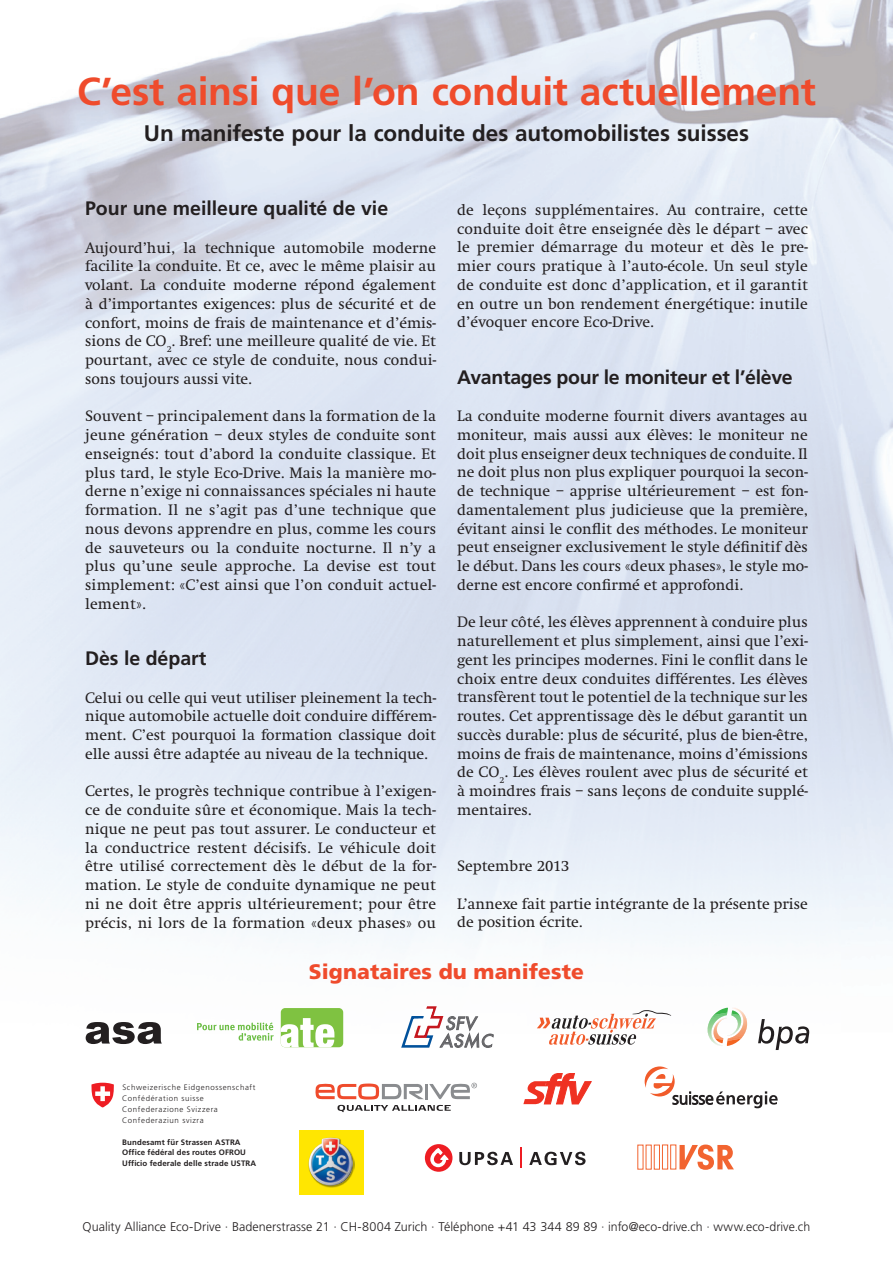
<style>
.page{position:relative;width:893px;height:1263px;background:#fff}
.page>*{position:absolute;margin:0;border:0;box-sizing:border-box;transform-origin:0 0}
.t1{font:700 39px "Frutiger";letter-spacing:-.005em;color:#ef4b2c}
.t2{font:700 22.5px "Frutiger";letter-spacing:-.005em;color:#231f20}
.t3{font:900 21px "Frutiger";letter-spacing:.005em;color:#ef4b2c}
.t4{font:700 19.5px "Frutiger";color:#231f20}
.t5{font:italic 17.1px/17.5px "Futura";letter-spacing:.075em;color:#636366}
.t6{font:15.75px/18.8px "Swift";color:#231f20;text-align:justify}
.t7{font:300 12.6px "Frutiger";color:#231f20}
.t8{font:300 7.95px/10.8px "Frutiger";letter-spacing:.08em;color:#231f20}
.t9{font:700 7.95px/10.8px "Frutiger";letter-spacing:.015em;color:#231f20}
</style>
<div class="page">
<img style="left:0;top:0;width:893px;height:1172px">
<div style="left:281px;top:1008px;width:62px;height:39px;background:#7fc241;border-radius:4px"></div>
<svg style="left:281px;top:1018px;width:53px;height:29px"></svg>
<svg style="left:197px;top:1022px;width:77px;height:19px"></svg>
<svg style="left:645px;top:1066px;width:133px;height:42px"></svg>
<svg style="left:758px;top:1019px;width:51px;height:31px"></svg>
<svg style="left:706px;top:1007px;width:42px;height:39px"></svg>
<svg style="left:315px;top:1083px;width:162px;height:16px"></svg>
<svg style="left:338px;top:1105px;width:113px;height:7px"></svg>
<svg style="left:537px;top:1010px;width:135px;height:35px"></svg>
<svg style="left:86px;top:1022px;width:76px;height:22px"></svg>
<svg style="left:91px;top:1083px;width:23px;height:24px"></svg>
<div style="left:299px;top:1130px;width:65px;height:65px;background:#ffe601"></div>
<img style="left:324px;top:1137px;width:31px;height:50px">
<img style="left:309px;top:1138px;width:44px;height:48px">
<svg style="left:401px;top:1005px;width:92px;height:44px"></svg>
<div style="left:671px;top:1145px;width:5px;height:24px;background:#fff"></div>
<div style="left:670px;top:1145px;width:6px;height:24px;border:1px solid #f26430"></div>
<div style="left:662px;top:1145px;width:6px;height:24px;background:#fff"></div>
<div style="left:662px;top:1145px;width:6px;height:24px;border:1px solid #f26430"></div>
<div style="left:654px;top:1145px;width:5px;height:24px;background:#fff"></div>
<div style="left:654px;top:1145px;width:6px;height:24px;border:1px solid #f26430"></div>
<div style="left:646px;top:1145px;width:5px;height:24px;background:#fff"></div>
<div style="left:638px;top:1145px;width:5px;height:24px;background:#fff"></div>
<svg style="left:679px;top:1144px;width:55px;height:26px"></svg>
<svg style="left:523px;top:1073px;width:69px;height:31px"></svg>
<div style="left:425px;top:1144px;width:27px;height:28px;background:#ee1d23;border-radius:50%"></div>
<hr style="left:520px;top:1148px;width:2px;height:20px;background:#ee1d23">
<svg style="left:529px;top:1152px;width:57px;height:13px"></svg>
<svg style="left:459px;top:1152px;width:54px;height:13px"></svg>
<svg style="left:430px;top:1148px;width:18px;height:19px"></svg>
<h1 class="t1" style="left:77px;top:68px;width:740px">C’est ainsi que l’ on conduit actuellement</h1>
<h2 class="t2" style="left:144px;top:120px;width:607px">Un manifeste pour la conduite des automobilistes suisses</h2>
<p class="t4" style="left:85px;top:197px;width:305px">Pour une meilleure qualité de vie</p>
<p class="t6" style="left:85px;top:238px;width:353px">Aujourd’hui, la technique automobile moderne facilite la conduite. Et ce, avec le même plaisir au volant. La conduite moderne répond également à d’importantes exigences: plus de sécurité et de confort, moins de frais de maintenance et d’émis&shy;sions de CO<sub>2</sub>. Bref: une meilleure qualité de vie. Et pourtant, avec ce style de conduite, nous condui&shy;sons toujours aussi vite.</p>
<p class="t6" style="left:85px;top:407px;width:353px">Souvent – principalement dans la formation de la jeune génération – deux styles de conduite sont enseignés: tout d’abord la conduite classique. Et plus tard, le style Eco-Drive. Mais la manière mo&shy;derne n’exige ni connaissances spéciales ni haute formation. Il ne s’agit pas d’une technique que nous devons apprendre en plus, comme les cours de sauveteurs ou la conduite nocturne. Il n’y a plus qu’une seule approche. La devise est tout simplement: «C’est ainsi que l’on conduit actuel&shy;lement».</p>
<p class="t6" style="left:457px;top:201px;width:352px">de leçons supplémentaires. Au contraire, cette conduite doit être enseignée dès le départ – avec le premier démarrage du moteur et dès le pre&shy;mier cours pratique à l’auto-école. Un seul style de conduite est donc d’application, et il garantit en outre un bon rendement énergétique: inutile d’évoquer encore Eco-Drive.</p>
<p class="t4" style="left:457px;top:365px;width:337px">Avantages pour le moniteur et l’élève</p>
<p class="t6" style="left:457px;top:407px;width:352px">La conduite moderne fournit divers avantages au moniteur, mais aussi aux élèves: le moniteur ne doit plus enseigner deux techniques de conduite. Il ne doit plus non plus expliquer pourquoi la secon&shy;de technique – apprise ultérieurement – est fon&shy;damentalement plus judicieuse que la première, évitant ainsi le conflit des méthodes. Le moniteur peut enseigner exclusivement le style définitif dès le début. Dans les cours «deux phases», le style mo&shy;derne est encore confirmé et approfondi.</p>
<p class="t6" style="left:457px;top:613px;width:352px">De leur côté, les élèves apprennent à conduire plus naturellement et plus simplement, ainsi que l’exi&shy;gent les principes modernes. Fini le conflit dans le choix entre deux conduites différentes. Les élèves transfèrent tout le potentiel de la technique sur les routes. Cet apprentissage dès le début garantit un succès durable: plus de sécurité, plus de bien-être, moins de frais de maintenance, moins d’émissions de CO<sub>2</sub>. Les élèves roulent avec plus de sécurité et à moindres frais – sans leçons de conduite supplé&shy;mentaires.</p>
<p class="t4" style="left:85px;top:647px;width:123px">Dès le départ</p>
<p class="t6" style="left:85px;top:688px;width:353px">Celui ou celle qui veut utiliser pleinement la tech&shy;nique automobile actuelle doit conduire différem&shy;ment. C’est pourquoi la formation classique doit elle aussi être adaptée au niveau de la technique.</p>
<p class="t6" style="left:85px;top:782px;width:353px">Certes, le progrès technique contribue à l’exigen&shy;ce de conduite sûre et économique. Mais la tech&shy;nique ne peut pas tout assurer. Le conducteur et la conductrice restent décisifs. Le véhicule doit être utilisé correctement dès le début de la for&shy;mation. Le style de conduite dynamique ne peut ni ne doit être appris ultérieurement; pour être précis, ni lors de la formation «deux phases» ou</p>
<p class="t6" style="left:457px;top:857px;width:114px">Septembre 2013</p>
<p class="t6" style="left:457px;top:894px;width:352px">L’annexe fait partie intégrante de la présente prise de position écrite.</p>
<h3 class="t3" style="left:309px;top:959px;width:277px">Signataires du manifeste</h3>
<p class="t8" style="left:122px;top:1082px;width:135px">Schweizerische Eidgenossenschaft<br>Confédération suisse<br>Confederazione Svizzera<br>Confederaziun svizra</p>
<p class="t9" style="left:122px;top:1136px;width:135px">Bundesamt für Strassen ASTRA<br>Office fédéral des routes OFROU<br>Ufficio federale delle strade USTRA</p>
<p class="t5" style="left:440px;top:1015px;width:53px">SFV<br>ASMC</p>
<p class="t7" style="left:83px;top:1220px;width:729px">Quality Alliance Eco-Drive · Badenerstrasse 21 · CH-8004 Zurich · Téléphone +41 43 344 89 89 · info@eco-drive.ch · www.eco-drive.ch</p>
</div>
